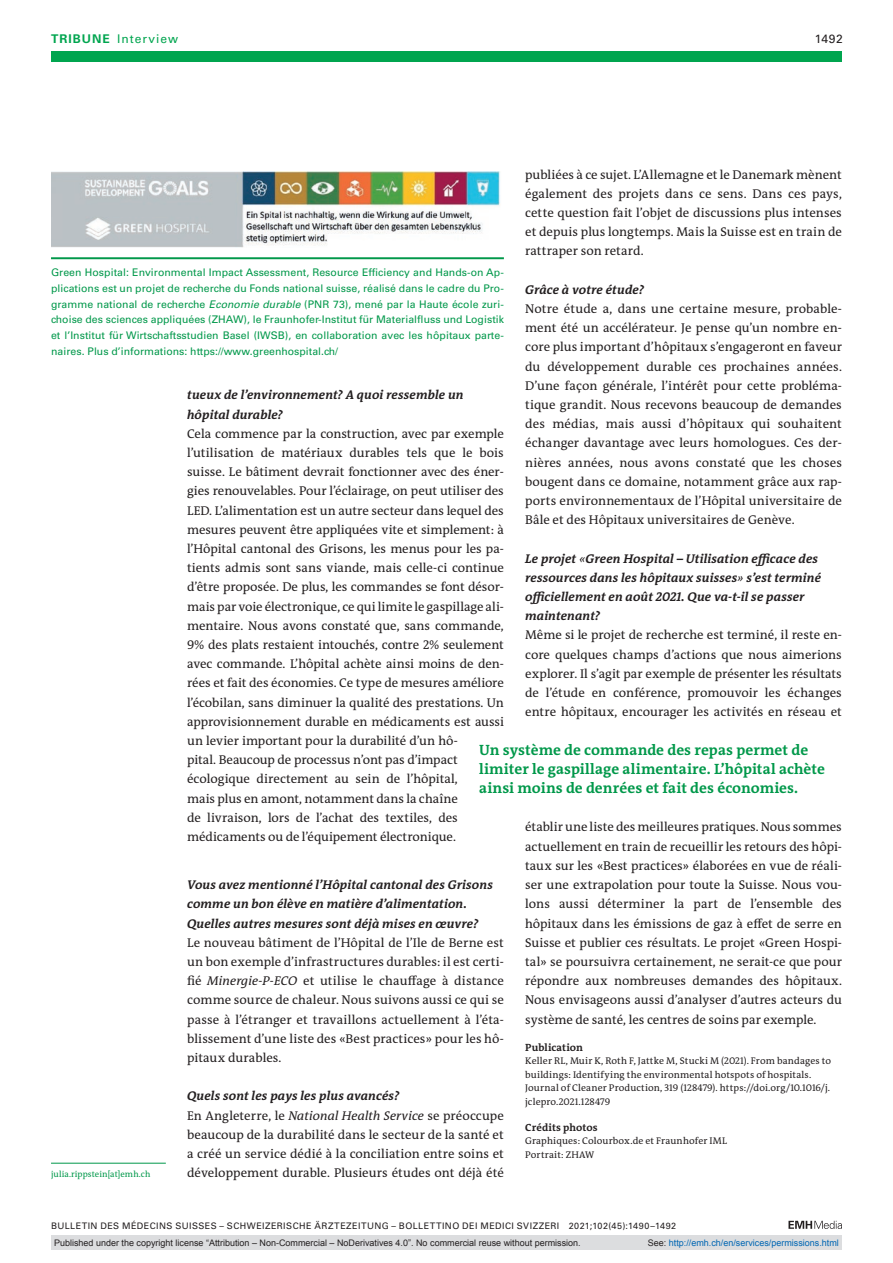
<style>
.page{position:relative;width:893px;height:1263px;background:#fff}
.page>*{position:absolute;margin:0;border:0;box-sizing:border-box;transform-origin:0 0}
.catchwords{font:700 15px/19.2px "The Antiqua B W7";letter-spacing:.005em;color:#00984a}
.interview-answer{font:12.75px/19.2px "The Antiqua B W5 Plain";color:#231f20;text-align:justify}
.interview-question{font:italic 700 12.75px/19.2px "The Antiqua B W7";letter-spacing:.01em;color:#231f20}
.t1{font:12px "Univers LT Std";letter-spacing:.08em;color:#00a54f}
.t2{font:12px "Univers LT Std";color:#231f20}
.boxed-text-line{font:10.5px/15.8px "Univers LT Std";color:#00984a;text-align:justify}
.an-credits-title{font:700 10.5px "The Antiqua B W7";letter-spacing:.01em;color:#231f20}
.an-contrib-title{font:700 10.5px "The Antiqua B W7";letter-spacing:.005em;color:#231f20}
.an-contrib{font:9.75px/13.5px "The Antiqua B W5 Plain";letter-spacing:.01em;color:#231f20}
.an-credits-title-2{font:9.75px "The Antiqua B W5 Plain";letter-spacing:.01em;color:#231f20}
.t3{font:9px "Arial";color:#231f20}
.t4{font:9px "Univers LT Std";letter-spacing:.05em;color:#231f20}
.t5{font:9px "Arial";color:#0066b3}
.author-address{font:8.7px "The Antiqua B W5 Plain";letter-spacing:.01em;color:#00984a}
.s1{font-weight:700}
.s2{font-family:"The Antiqua B W5 Plain";font-weight:400}
.s3{font-style:italic}
.s4{color:#231f20}
</style>
<div class="page">
<svg style="left:788px;top:1221px;width:54px;height:8px"></svg>
<img style="left:51px;top:172px;width:449px;height:75px">
<hr style="left:51px;top:257px;width:453px;height:2px;background:#00984a">
<hr style="left:51px;top:1163px;width:115px;height:1px;background:#00984a">
<div style="left:51px;top:51px;width:791px;height:11px;background:#00a54f"></div>
<div style="left:51px;top:1235px;width:791px;height:15px;background:#dcdddf"></div>
<p class="t1" style="left:51px;top:31px;width:129px"><span class="s1">TRIBUNE</span> Interview</p>
<p class="t2" style="left:815px;top:31px;width:29px">1492</p>
<p class="interview-answer" style="left:525px;top:165px;width:318px">publiées à ce sujet. L’Allemagne et le Danemark mènent également des projets dans ce sens. Dans ces pays, cette question fait l’objet de discussions plus intenses et depuis plus longtemps. Mais la Suisse est en train de rattraper son retard.</p>
<p class="interview-question" style="left:525px;top:280px;width:120px">Grâce à votre étude?</p>
<p class="interview-answer" style="left:525px;top:299px;width:318px">Notre étude a, dans une certaine mesure, probable&shy;ment été un accélérateur. Je pense qu’un nombre en&shy;core plus important d’hôpitaux s’engageront en faveur du développement durable ces prochaines années.<br>D’une façon générale, l’intérêt pour cette probléma&shy;tique grandit. Nous recevons beaucoup de demandes des médias, mais aussi d’hôpitaux qui souhaitent échanger davantage avec leurs homologues. Ces der&shy;nières années, nous avons constaté que les choses bougent dans ce domaine, notamment grâce aux rap&shy;ports environnementaux de l’Hôpital universitaire de Bâle et des Hôpitaux universitaires de Genève.</p>
<p class="interview-question" style="left:525px;top:549px;width:297px">Le projet <span class="s2">«</span>Green Hospital – Utilisation efficace des ressources dans les hôpitaux suisses<span class="s2">»</span> s’est terminé officiellement en août 2021. Que va-t-il se passer maintenant?</p>
<p class="interview-answer" style="left:525px;top:626px;width:318px">Même si le projet de recherche est terminé, il reste en&shy;core quelques champs d’actions que nous aimerions explorer. Il s’agit par exemple de présenter les résultats de l’étude en conférence, promouvoir les échanges entre hôpitaux, encourager les activités en réseau et</p>
<p class="boxed-text-line" style="left:51px;top:265px;width:455px">Green Hospital: Environmental Impact Assessment, Resource Efficiency and Hands-on Ap&shy;plications est un projet de recherche du Fonds national suisse, réalisé dans le cadre du Pro&shy;gramme national de recherche <span class="s3">Economie durable</span> (PNR 73), mené par la Haute école zuri&shy;choise des sciences appliquées (ZHAW), le Fraunhofer-Institut für Materialfluss und Logistik et l’Institut für Wirtschaftsstudien Basel (IWSB), en collaboration avec les hôpitaux parte&shy;naires. Plus d’informations: https://www.greenhospital.ch/</p>
<p class="interview-question" style="left:187px;top:386px;width:278px">tueux de l’environnement? A quoi ressemble un hôpital durable?</p>
<p class="interview-answer" style="left:187px;top:424px;width:318px;text-align:left">Cela commence par la construction, avec par exemple l’utilisation de matériaux durables tels que le bois suisse. Le bâtiment devrait fonctionner avec des éner&shy;gies renouvelables. Pour l’éclairage, on peut utiliser des LED. L’alimentation est un autre secteur dans lequel des mesures peuvent être appliquées vite et simplement: à l’Hôpital cantonal des Grisons, les menus pour les pa&shy;tients admis sont sans viande, mais celle-ci continue d’être proposée. De plus, les commandes se font désor&shy;mais par voie électronique, ce qui limite le gaspillage ali&shy;mentaire. Nous avons constaté que, sans commande, 9% des plats restaient intouchés, contre 2% seulement avec commande. L’hôpital achète ainsi moins de den&shy;rées et fait des économies. Ce type de mesures améliore l’écobilan, sans diminuer la qualité des prestations. Un approvisionnement durable en médicaments est aussi un levier important pour la durabilité d’un hô-<br>pital. Beaucoup de processus n’ont pas d’impact écologique directement au sein de l’hôpital,<br>mais plus en amont, notamment dans la chaîne<br>de livraison, lors de l’achat des textiles, des médicaments ou de l’équipement électronique.</p>
<p class="interview-question" style="left:187px;top:875px;width:307px">Vous avez mentionné l’Hôpital cantonal des Grisons comme un bon élève en matière d’alimentation.<br>Quelles autres mesures sont déjà mises en œuvre?</p>
<p class="interview-answer" style="left:187px;top:933px;width:318px">Le nouveau bâtiment de l’Hôpital de l’Ile de Berne est un bon exemple d’infrastructures durables: il est certi&shy;fié <span class="s3">Minergie-P-ECO</span> et utilise le chauffage à distance comme source de chaleur. Nous suivons aussi ce qui se passe à l’étranger et travaillons actuellement à l’éta&shy;blissement d’une liste des «Best practices» pour les hô&shy;pitaux durables.</p>
<p class="interview-question" style="left:187px;top:1086px;width:214px">Quels sont les pays les plus avancés?</p>
<p class="interview-answer" style="left:187px;top:1106px;width:318px">En Angleterre, le <span class="s3">National Health Service</span> se préoccupe beaucoup de la durabilité dans le secteur de la santé et a créé un service dédié à la conciliation entre soins et développement durable. Plusieurs études ont déjà été</p>
<p class="catchwords" style="left:479px;top:740px;width:347px">Un système de commande des repas permet de limiter le gaspillage alimentaire. L’hôpital achète ainsi moins de denrées et fait des économies.</p>
<p class="interview-answer" style="left:525px;top:818px;width:318px">établir une liste des meilleures pratiques. Nous sommes actuellement en train de recueillir les retours des hôpi&shy;taux sur les «Best practices» élaborées en vue de réali&shy;ser une extrapolation pour toute la Suisse. Nous vou&shy;lons aussi déterminer la part de l’ensemble des hôpitaux dans les émissions de gaz à effet de serre en Suisse et publier ces résultats. Le projet «Green Hospi&shy;tal» se poursuivra certainement, ne serait-ce que pour répondre aux nombreuses demandes des hôpitaux.<br>Nous envisageons aussi d’analyser d’autres acteurs du système de santé, les centres de soins par exemple.</p>
<p class="an-contrib-title" style="left:525px;top:1040px;width:59px">Publication</p>
<p class="an-contrib" style="left:525px;top:1054px;width:308px">Keller RL, Muir K, Roth F, Jattke M, Stucki M (2021). From bandages to buildings: Identifying the environmental hotspots of hospitals.<br>Journal of Cleaner Production, 319 (128479). https://doi.org/10.1016/j. jclepro.2021.128479</p>
<p class="an-credits-title" style="left:525px;top:1120px;width:74px">Crédits photos</p>
<p class="an-credits-title-2" style="left:525px;top:1135px;width:203px">Graphiques: Colourbox.de et Fraunhofer IML</p>
<p class="an-credits-title-2" style="left:525px;top:1148px;width:71px">Portrait: ZHAW</p>
<p class="author-address" style="left:51px;top:1169px;width:101px">julia.rippstein[at]emh.ch</p>
<p class="t4" style="left:51px;top:1220px;width:627px">BULLETIN DES MÉDECINS SUISSES – SCHWEIZERISCHE ÄRZTEZEITUNG – BOLLETTINO DEI MEDICI SVIZZERI 2021;102(45):1490–1492</p>
<p class="t3" style="left:54px;top:1237px;width:528px">Published under the copyright license “Attribution – Non-Commercial – NoDerivatives 4.0”. No commercial reuse without permission.</p>
<p class="t5" style="left:648px;top:1237px;width:193px"><span class="s4">See:</span> http://emh.ch/en/services/permissions.html</p>
</div>
